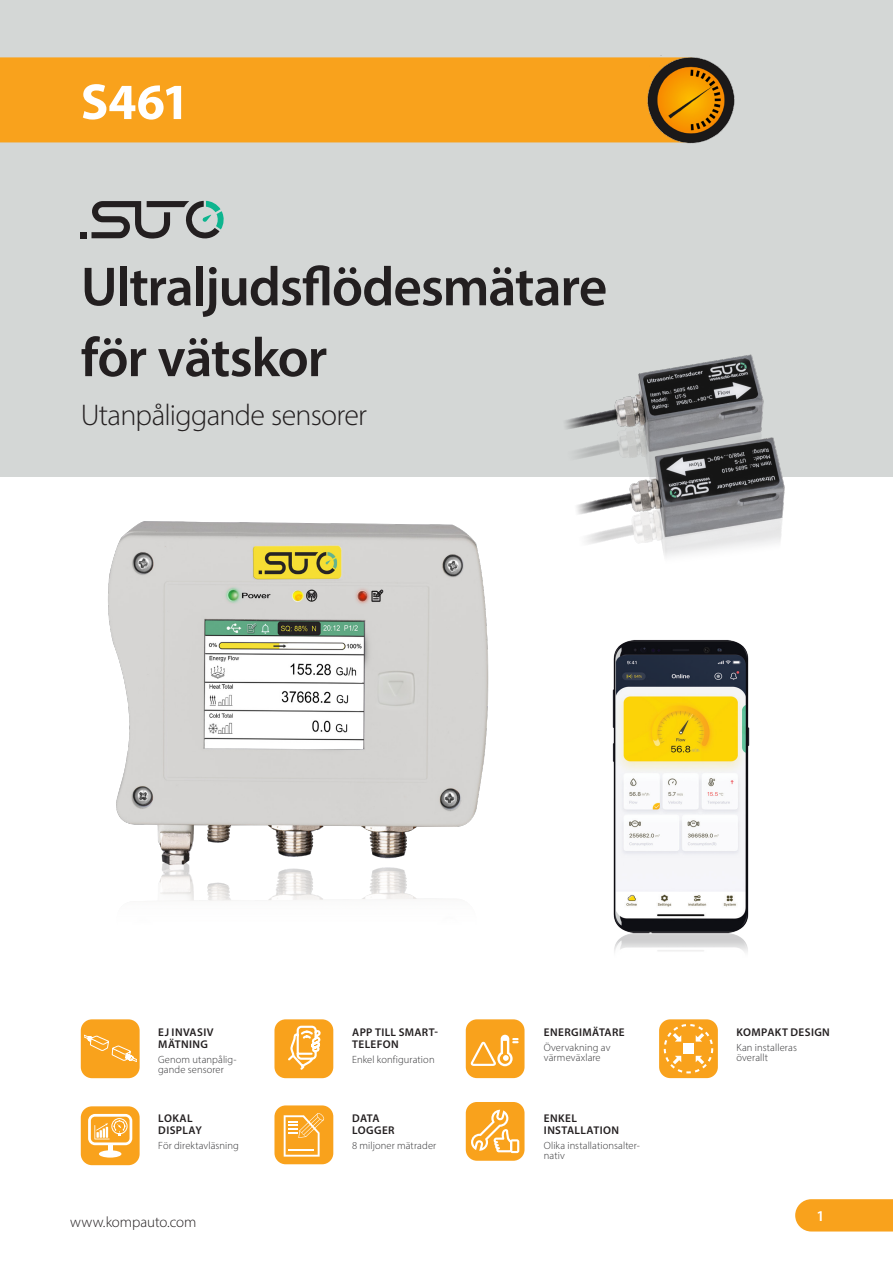
<style>
.page{position:relative;width:893px;height:1263px;background:#fff}
.page>*{position:absolute;margin:0;border:0;box-sizing:border-box;transform-origin:0 0}
.t1{font:600 55.5px "Myriad Pro";letter-spacing:-.025em;color:#231f20}
.t2{font:700 51px "Myriad Pro";color:#fff}
.t3{font:300 30px "Myriad Pro";letter-spacing:-.025em;color:#231f20}
.t4{font:300 15px "Myriad Pro";color:#231f20}
.t5{font:600 15px "Myriad Pro";color:#fff}
.t6{font:600 11.25px/12px "Myriad Pro";letter-spacing:.035em;color:#231f20}
.t7{font:300 10.5px/10.5px "Myriad Pro";letter-spacing:.01em;color:#353537}
</style>
<div class="page">
<div style="left:0;top:0;width:893px;height:476px;background:#d4d7d6"></div>
<div style="left:0;top:57px;width:646px;height:85px;background:#f9a21c"></div>
<img style="left:68px;top:476px;width:448px;height:425px">
<img style="left:612px;top:640px;width:138px;height:312px">
<img style="left:518px;top:354px;width:277px;height:203px">
<div style="left:795px;top:1199px;width:98px;height:32px;background:#f9a21c"></div>
<div style="left:274px;top:1019px;width:59px;height:59px;background:#f9a21c;border-radius:11px"></div>
<svg style="left:288px;top:1025px;width:33px;height:45px"></svg>
<div style="left:81px;top:1019px;width:59px;height:59px;background:#f9a21c;border-radius:11px"></div>
<svg style="left:84px;top:1034px;width:52px;height:28px"></svg>
<div style="left:81px;top:1106px;width:59px;height:59px;background:#f9a21c;border-radius:11px"></div>
<div style="left:108px;top:1143px;width:5px;height:9px;background:#fff"></div>
<div style="left:99px;top:1150px;width:22px;height:7px;background:#fff;border-radius:50%"></div>
<svg style="left:88px;top:1114px;width:44px;height:31px"></svg>
<div style="left:274px;top:1105px;width:59px;height:59px;background:#f9a21c;border-radius:11px"></div>
<svg style="left:284px;top:1113px;width:40px;height:43px"></svg>
<div style="left:659px;top:1019px;width:59px;height:59px;background:#f9a21c;border-radius:11px"></div>
<svg style="left:664px;top:1024px;width:49px;height:49px"></svg>
<div style="left:683px;top:1043px;width:11px;height:11px;background:#fff"></div>
<div style="left:466px;top:1019px;width:58px;height:59px;background:#f9a21c;border-radius:11px"></div>
<svg style="left:470px;top:1035px;width:48px;height:32px"></svg>
<div style="left:466px;top:1102px;width:58px;height:59px;background:#f9a21c;border-radius:11px"></div>
<svg style="left:471px;top:1110px;width:48px;height:43px"></svg>
<img style="left:646px;top:55px;width:89px;height:89px">
<svg style="left:81px;top:201px;width:143px;height:38px"></svg>
<p class="t2" style="left:81px;top:69px;width:111px">S461</p>
<p class="t1" style="left:81px;top:251px;width:528px">Ultraljudsflödesmätare</p>
<p class="t1" style="left:81px;top:322px;width:248px">för vätskor</p>
<p class="t3" style="left:81px;top:397px;width:288px">Utanpåliggande sensorer</p>
<p class="t6" style="left:158px;top:1026px;width:57px">EJ INVASIV<br>MÄTNING</p>
<p class="t7" style="left:158px;top:1054px;width:80px">Genom utanpålig&shy;gande sensorer</p>
<p class="t6" style="left:158px;top:1112px;width:45px">LOKAL<br>DISPLAY</p>
<p class="t7" style="left:158px;top:1140px;width:82px">För direktavläsning</p>
<p class="t4" style="left:70px;top:1212px;width:128px">www.kompauto.com</p>
<p class="t6" style="left:352px;top:1026px;width:87px">APP TILL SMART-<br>TELEFON</p>
<p class="t7" style="left:352px;top:1054px;width:84px">Enkel konfiguration</p>
<p class="t6" style="left:352px;top:1112px;width:44px">DATA<br>LOGGER</p>
<p class="t7" style="left:352px;top:1140px;width:86px">8 miljoner mätrader</p>
<p class="t6" style="left:544px;top:1026px;width:82px">ENERGIMÄTARE</p>
<p class="t7" style="left:544px;top:1042px;width:68px">Övervakning av värmeväxlare</p>
<p class="t6" style="left:544px;top:1112px;width:77px">ENKEL<br>INSTALLATION</p>
<p class="t7" style="left:544px;top:1140px;width:97px">Olika installationsalter&shy;nativ</p>
<p class="t6" style="left:737px;top:1026px;width:95px">KOMPAKT DESIGN</p>
<p class="t7" style="left:736px;top:1042px;width:62px">Kan installeras överallt</p>
<h3 class="t5" style="left:816px;top:1206px;width:10px">1</h3>
</div>
